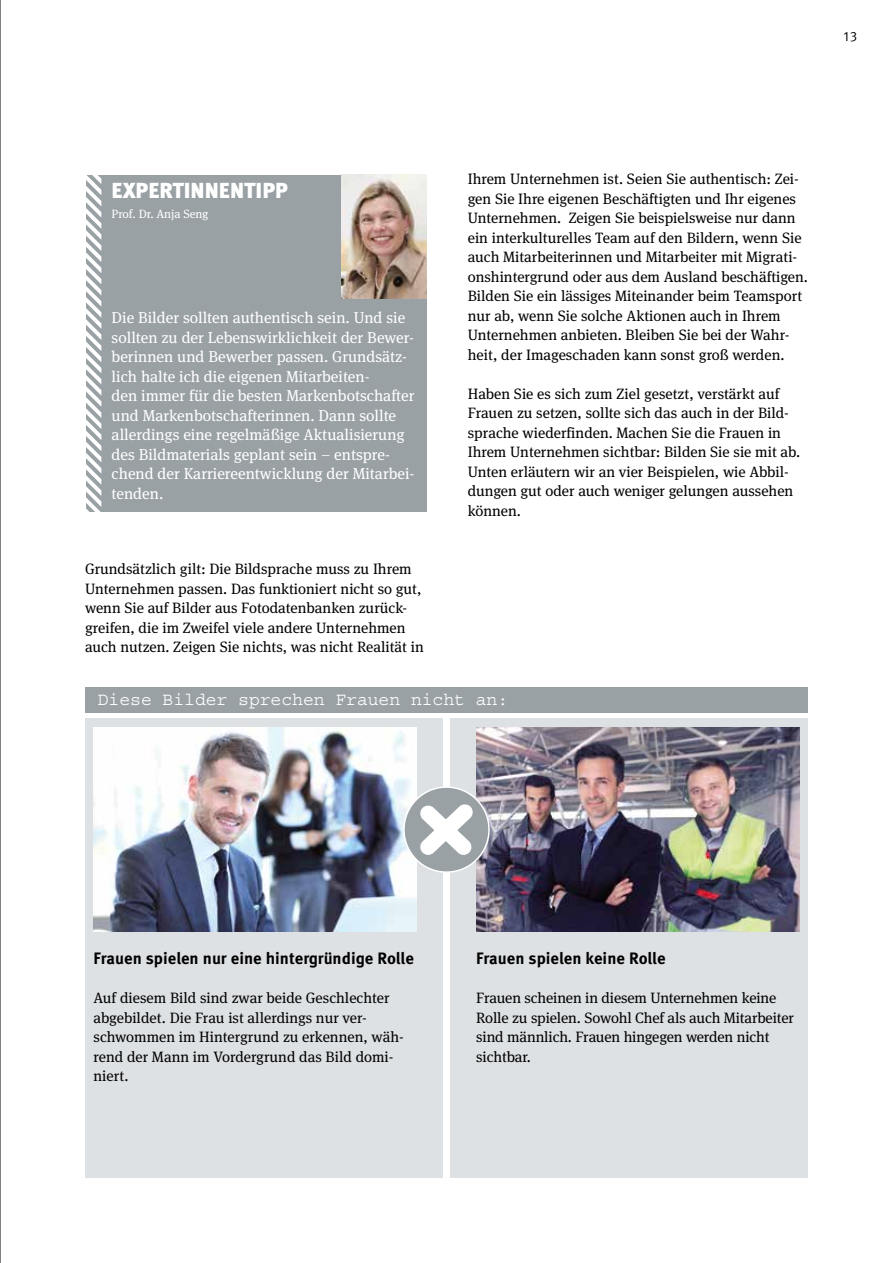
<style>
.page{position:relative;width:893px;height:1263px;background:#fff}
.page>*{position:absolute;margin:0;border:0;box-sizing:border-box;transform-origin:0 0}
.t1{font:900 21.75px "Meta OT";color:#fff}
.t2{font:18px "Courier Std";color:#fff}
.t3{font:700 16.5px "Meta OT";color:#000}
.t4{font:15.75px/19.5px "Meta Serif OT";color:#fff}
.t5{font:15px/19.5px "Meta Serif OT";color:#000}
.t6{font:13.5px "Meta OT Norm";color:#000}
.t7{font:12px "Meta Serif OT";letter-spacing:-.005em;color:#fff}
</style>
<div class="page">
<hr style="left:0;top:0;width:1px;height:1263px;background:#000">
<div style="left:85px;top:719px;width:357px;height:459px;background:#dde1e3"></div>
<div style="left:451px;top:719px;width:357px;height:459px;background:#dde1e3"></div>
<img style="left:94px;top:727px;width:323px;height:205px">
<img style="left:476px;top:727px;width:323px;height:205px">
<div style="left:86px;top:175px;width:340px;height:336px;background:#9aa1a5"></div>
<svg style="left:86px;top:175px;width:16px;height:337px"></svg>
<div style="left:85px;top:687px;width:723px;height:25px;background:#9aa1a5"></div>
<svg style="left:402px;top:786px;width:88px;height:88px;background:#c1c5c8"></svg>
<img style="left:341px;top:175px;width:85px;height:123px">
<p class="t6" style="left:844px;top:28px;width:15px">13</p>
<h1 class="t1" style="left:112px;top:177px;width:178px">EXPERTINNENTIPP</h1>
<p class="t7" style="left:112px;top:206px;width:98px">Prof. Dr. Anja Seng</p>
<p class="t4" style="left:112px;top:308px;width:304px">Die Bilder sollten authentisch sein. Und sie sollten zu der Lebenswirklichkeit der Bewer&shy;berinnen und Bewerber passen. Grundsätz&shy;lich halte ich die eigenen Mitarbeiten-<br>den immer für die besten Markenbotschafter und Markenbotschafterinnen. Dann sollte allerdings eine regelmäßige Aktualisierung des Bildmaterials geplant sein – entspre&shy;chend der Karriereentwicklung der Mitarbei&shy;tenden.</p>
<p class="t5" style="left:85px;top:559px;width:340px">Grundsätzlich gilt: Die Bildsprache muss zu Ihrem Unternehmen passen. Das funktioniert nicht so gut, wenn Sie auf Bilder aus Fotodatenbanken zurück&shy;greifen, die im Zweifel viele andere Unternehmen auch nutzen. Zeigen Sie nichts, was nicht Realität in</p>
<p class="t5" style="left:468px;top:169px;width:342px">Ihrem Unternehmen ist. Seien Sie authentisch: Zei&shy;gen Sie Ihre eigenen Beschäftigten und Ihr eigenes Unternehmen. Zeigen Sie beispielsweise nur dann ein interkulturelles Team auf den Bildern, wenn Sie auch Mitarbeiterinnen und Mitarbeiter mit Migrati&shy;onshintergrund oder aus dem Ausland beschäftigen.<br>Bilden Sie ein lässiges Miteinander beim Teamsport nur ab, wenn Sie solche Aktionen auch in Ihrem Unternehmen anbieten. Bleiben Sie bei der Wahr&shy;heit, der Imageschaden kann sonst groß werden.</p>
<p class="t5" style="left:468px;top:384px;width:334px">Haben Sie es sich zum Ziel gesetzt, verstärkt auf Frauen zu setzen, sollte sich das auch in der Bild&shy;sprache wiederfinden. Machen Sie die Frauen in Ihrem Unternehmen sichtbar: Bilden Sie sie mit ab.<br>Unten erläutern wir an vier Beispielen, wie Abbil&shy;dungen gut oder auch weniger gelungen aussehen können.</p>
<p class="t2" style="left:98px;top:690px;width:412px">Diese Bilder sprechen Frauen nicht an:</p>
<p class="t3" style="left:94px;top:949px;width:322px">Frauen spielen nur eine hintergründige Rolle</p>
<p class="t5" style="left:94px;top:988px;width:312px">Auf diesem Bild sind zwar beide Geschlechter abgebildet. Die Frau ist allerdings nur ver&shy;schwommen im Hintergrund zu erkennen, wäh&shy;rend der Mann im Vordergrund das Bild domi&shy;niert.</p>
<p class="t3" style="left:476px;top:949px;width:191px">Frauen spielen keine Rolle</p>
<p class="t5" style="left:476px;top:988px;width:319px">Frauen scheinen in diesem Unternehmen keine Rolle zu spielen. Sowohl Chef als auch Mitarbeiter sind männlich. Frauen hingegen werden nicht sichtbar.</p>
</div>
